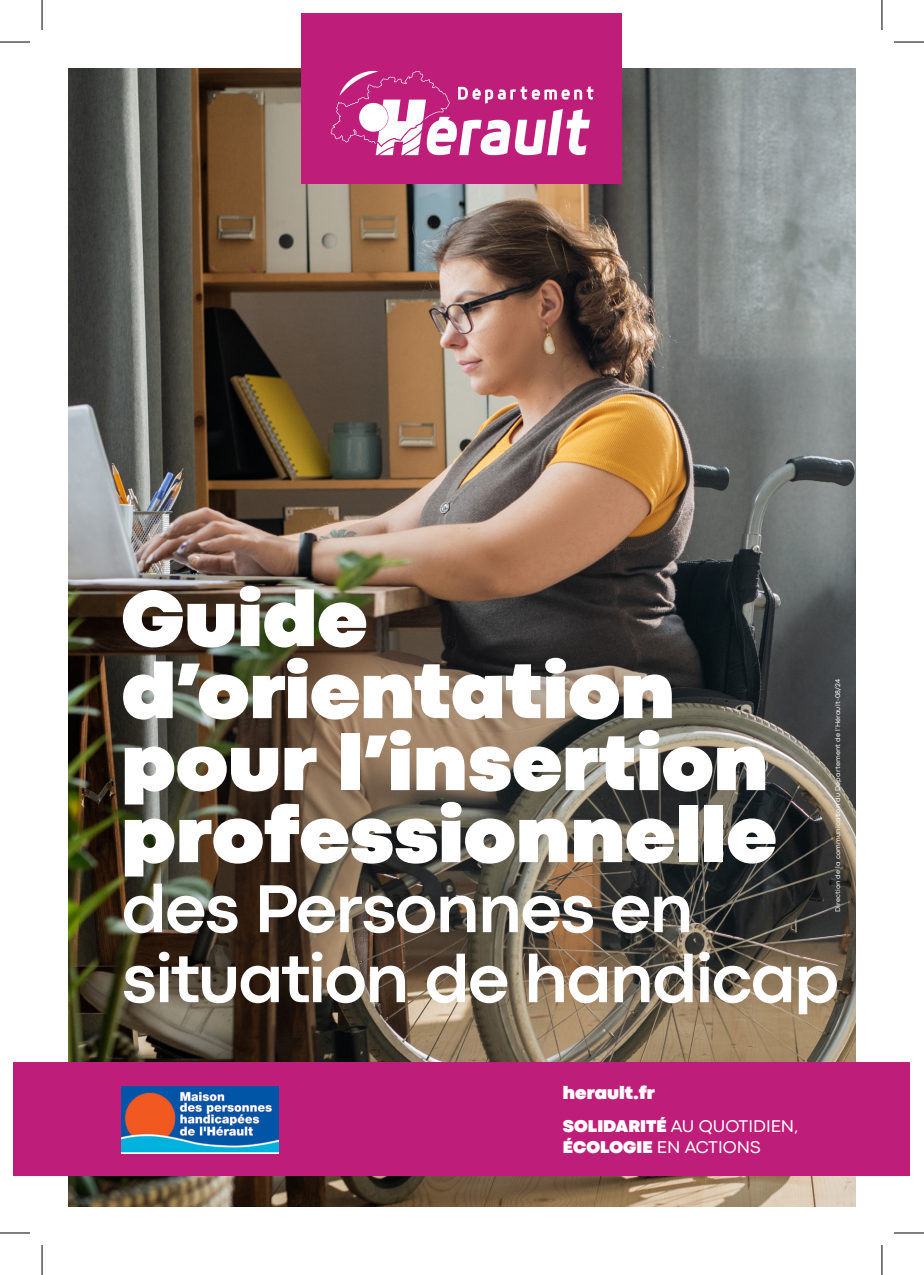
<style>
.page{position:relative;width:924px;height:1275px;background:#fff}
.page>*{position:absolute;margin:0;border:0;box-sizing:border-box;transform-origin:0 0}
.t1{font:900 82.4px/72px "Codec Pro";color:#fff}
.t2{font:700 70.6px/70px "Codec Pro";letter-spacing:-.03em;color:#fff}
.t3{font:900 19px "Codec Pro";color:#fff}
.t4{font:17.8px/20.2px "Codec Pro";color:#fff}
.t5{font:7px "Codec Pro";letter-spacing:.02em;color:#fff}
.s1{font-weight:900}
</style>
<div class="page">
<img style="left:69px;top:69px;width:785px;height:1137px">
<div style="left:301px;top:14px;width:321px;height:170px;background:#be1e79"></div>
<svg style="left:330px;top:71px;width:263px;height:84px"></svg>
<div style="left:359px;top:103px;width:29px;height:29px;background:#fff;border-radius:50%"></div>
<div style="left:14px;top:1062px;width:895px;height:114px;background:#be1e79"></div>
<img style="left:121px;top:1087px;width:157px;height:66px">
<hr style="left:0;top:42px;width:30px;height:1px;background:#000">
<hr style="left:893px;top:42px;width:30px;height:1px;background:#000">
<hr style="left:0;top:1232px;width:30px;height:1px;background:#000">
<hr style="left:893px;top:1232px;width:30px;height:1px;background:#000">
<hr style="left:42px;top:0;width:1px;height:30px;background:#000">
<hr style="left:42px;top:1245px;width:1px;height:30px;background:#000">
<hr style="left:881px;top:0;width:1px;height:30px;background:#000">
<hr style="left:881px;top:1245px;width:1px;height:30px;background:#000">
<h1 class="t1" style="left:121px;top:581px;width:656px">Guide d’orientation pour l’insertion professionnelle</h1>
<h2 class="t2" style="left:121px;top:872px;width:719px">des Personnes en situation de handicap</h2>
<p class="t5" style="left:833px;top:912px;width:235px;rotate:-90deg">Direction de la communication du Département de l’Hérault-08/24</p>
<h3 class="t3" style="left:562px;top:1081px;width:93px">herault.fr</h3>
<h3 class="t4" style="left:562px;top:1116px;width:237px"><span class="s1">SOLIDARITÉ</span> AU QUOTIDIEN,<br><span class="s1">ÉCOLOGIE</span> EN ACTIONS</h3>
</div>
